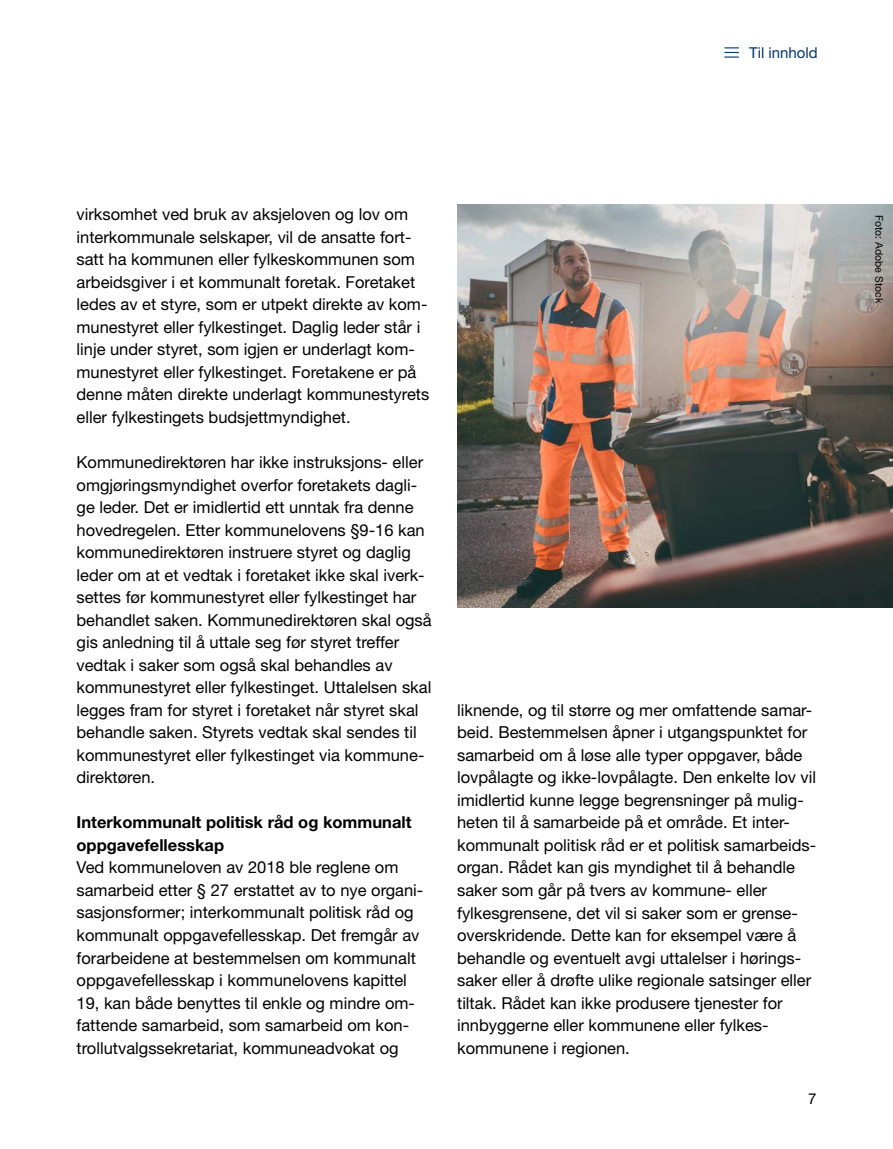
<style>
.page{position:relative;width:893px;height:1149px;background:#fff}
.page>*{position:absolute;margin:0;border:0;box-sizing:border-box;transform-origin:0 0}
.t1{font:16.5px/22.5px "Helvetica Neue LT Pro";color:#000}
.t2{font:700 16.5px/22.5px "Helvetica Neue LT Pro";color:#000}
.t3{font:15px "Helvetica Neue LT Pro";color:#003671}
.t4{font:15px "Helvetica Neue LT Pro";color:#000}
.t5{font:10.5px "Helvetica Neue LT Pro";color:#000}
</style>
<div class="page">
<img style="left:457px;top:204px;width:436px;height:403px">
<p class="t3" style="left:749px;top:43px;width:70px">Til innhold</p>
<p class="t1" style="left:77px;top:203px;width:354px">virksomhet ved bruk av aksjeloven og lov om interkommunale selskaper, vil de ansatte fort&shy;satt ha kommunen eller fylkeskommunen som arbeidsgiver i et kommunalt foretak. Foretaket ledes av et styre, som er utpekt direkte av kom&shy;munestyret eller fylkestinget. Daglig leder står i linje under styret, som igjen er underlagt kom&shy;munestyret eller fylkestinget. Foretakene er på denne måten direkte underlagt kommunestyrets eller fylkestingets budsjettmyndighet.</p>
<p class="t1" style="left:77px;top:450px;width:357px">Kommunedirektøren har ikke instruksjons- eller omgjøringsmyndighet overfor foretakets dagli&shy;ge leder. Det er imidlertid ett unntak fra denne hovedregelen. Etter kommunelovens §9-16 kan kommunedirektøren instruere styret og daglig leder om at et vedtak i foretaket ikke skal iverk&shy;settes før kommunestyret eller fylkestinget har behandlet saken. Kommunedirektøren skal også gis anledning til å uttale seg før styret treffer vedtak i saker som også skal behandles av kommunestyret eller fylkestinget. Uttalelsen skal legges fram for styret i foretaket når styret skal behandle saken. Styrets vedtak skal sendes til kommunestyret eller fylkestinget via kommune&shy;direktøren.</p>
<p class="t2" style="left:77px;top:810px;width:337px">Interkommunalt politisk råd og kommunalt oppgavefellesskap</p>
<p class="t1" style="left:77px;top:855px;width:348px">Ved kommuneloven av 2018 ble reglene om samarbeid etter § 27 erstattet av to nye organi&shy;sasjonsformer; interkommunalt politisk råd og kommunalt oppgavefellesskap. Det fremgår av forarbeidene at bestemmelsen om kommunalt oppgavefellesskap i kommunelovens kapittel 19, kan både benyttes til enkle og mindre om&shy;fattende samarbeid, som samarbeid om kon&shy;trollutvalgssekretariat, kommuneadvokat og</p>
<p class="t1" style="left:457px;top:698px;width:361px">liknende, og til større og mer omfattende samar&shy;beid. Bestemmelsen åpner i utgangspunktet for samarbeid om å løse alle typer oppgaver, både lovpålagte og ikke-lovpålagte. Den enkelte lov vil imidlertid kunne legge begrensninger på mulig&shy;heten til å samarbeide på et område. Et inter&shy;kommunalt politisk råd er et politisk samarbeids&shy;organ. Rådet kan gis myndighet til å behandle saker som går på tvers av kommune- eller fylkesgrensene, det vil si saker som er grense&shy;overskridende. Dette kan for eksempel være å behandle og eventuelt avgi uttalelser i hørings&shy;saker eller å drøfte ulike regionale satsinger eller tiltak. Rådet kan ikke produsere tjenester for innbyggerne eller kommunene eller fylkes&shy;kommunene i regionen.</p>
<p class="t4" style="left:808px;top:1088px;width:10px">7</p>
<p class="t5" style="left:886px;top:215px;width:90px;rotate:90deg">Foto: Adobe Stock</p>
</div>
